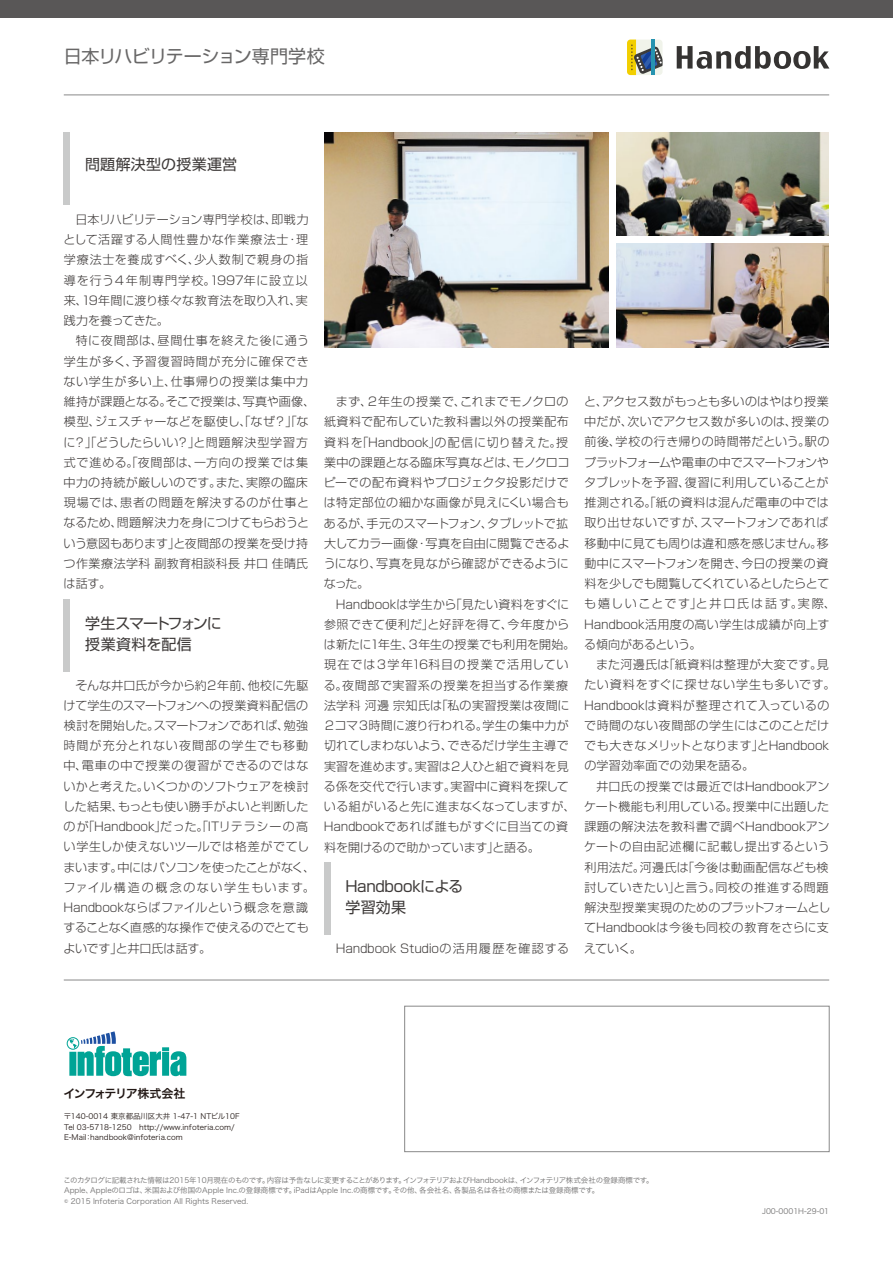
<style>
.page{position:relative;width:893px;height:1263px;background:#fff}
.page>*{position:absolute;margin:0;border:0;box-sizing:border-box;transform-origin:0 0}
.t1{font:18px "Shin Go Pr 6 N";letter-spacing:-.03em;color:#686767}
.t2{font:15px/21px "Shin Go Pr 6 N";letter-spacing:-.005em;color:#3e3a39}
.t3{font:15px "Shin Go Pr 6 N";letter-spacing:.015em;color:#3e3a39}
.t4{font:300 12px/20.2px "Shin Go Pr 6 N";letter-spacing:.02em;color:#3e3a39}
.t5{font:300 12px "Shin Go Pr 6 N";letter-spacing:-.005em;color:#3e3a39}
.t6{font:12px "Hira Kaku Pro W6";letter-spacing:-.115em;color:#221815}
.t7{font:7.5px/10.5px "Hira Kaku Pro W3";color:#727171}
.t8{font:7.5px/10.5px "Hira Kaku Pro W3";color:#221815}
</style>
<div class="page">
<div style="left:0;top:0;width:893px;height:17px;background:#595757"></div>
<div style="left:404px;top:1006px;width:426px;height:146px;border:1px solid #898989"></div>
<hr style="left:64px;top:980px;width:765px;height:1px;background:#898989">
<hr style="left:64px;top:95px;width:765px;height:1px;background:#898989">
<div style="left:64px;top:132px;width:6px;height:72px;background:#c9caca"></div>
<div style="left:324px;top:862px;width:6px;height:72px;background:#c9caca"></div>
<div style="left:64px;top:599px;width:6px;height:72px;background:#c9caca"></div>
<svg style="left:67px;top:1031px;width:119px;height:45px"></svg>
<img style="left:324px;top:132px;width:284px;height:215px">
<img style="left:616px;top:132px;width:212px;height:104px">
<img style="left:616px;top:244px;width:212px;height:103px">
<svg style="left:677px;top:46px;width:152px;height:23px"></svg>
<svg style="left:627px;top:40px;width:35px;height:35px"></svg>
<hr style="left:651px;top:40px;width:4px;height:35px;background:#2693b0">
<h1 class="t1" style="left:64px;top:42px;width:263px">日本リハビリテーション専門学校</h1>
<p class="t3" style="left:85px;top:152px;width:154px">問題解決型の授業運営</p>
<p class="t4" style="left:64px;top:208px;width:253px">　日本リハビリテーション専門学校は、即戦力として活躍する人間性豊かな作業療法士・理学療法士を養成すべく、少人数制で親身の指導を行う４年制専門学校。1997年に設立以来、19年間に渡り様々な教育法を取り入れ、実践力を養ってきた。<br>　特に夜間部は、昼間仕事を終えた後に通う学生が多く、予習復習時間が充分に確保できない学生が多い上、仕事帰りの授業は集中力維持が課題となる。そこで授業は、写真や画像、模型、ジェスチャーなどを駆使し、「なぜ？」「なに？」「どうしたらいい？」と問題解決型学習方式で進める。「夜間部は、一方向の授業では集中力の持続が厳しいのです。また、実際の臨床現場では、患者の問題を解決するのが仕事となるため、問題解決力を身につけてもらおうという意図もあります」と夜間部の授業を受け持つ作業療法学科 副教育相談科長 井口 佳晴氏は話す。</p>
<p class="t2" style="left:85px;top:612px;width:138px">学生スマートフォンに授業資料を配信</p>
<p class="t4" style="left:63px;top:674px;width:253px">　そんな井口氏が今から約２年前、他校に先駆けて学生のスマートフォンへの授業資料配信の検討を開始した。スマートフォンであれば、勉強時間が充分とれない夜間部の学生でも移動中、電車の中で授業の復習ができるのではないかと考えた。いくつかのソフトウェアを検討した結果、もっとも使い勝手がよいと判断したのが「Handbook」だった。「ITリテラシーの高い学生しか使えないツールでは格差がでてしまいます。中にはパソコンを使ったことがなく、ファイル構造の概念のない学生もいます。<br>Handbookならばファイルという概念を意識することなく直感的な操作で使えるのでとてもよいです」と井口氏は話す。</p>
<p class="t4" style="left:324px;top:390px;width:253px">　まず、２年生の授業で、これまでモノクロの紙資料で配布していた教科書以外の授業配布資料を「Handbook」の配信に切り替えた。授業中の課題となる臨床写真などは、モノクロコピーでの配布資料やプロジェクタ投影だけでは特定部位の細かな画像が見えにくい場合もあるが、手元のスマートフォン、タブレットで拡大してカラー画像・写真を自由に閲覧できるようになり、写真を見ながら確認ができるようになった。<br>　Handbookは学生から「見たい資料をすぐに参照できて便利だ」と好評を得て、今年度からは新たに１年生、３年生の授業でも利用を開始。現在では３学年16科目の授業で活用している。夜間部で実習系の授業を担当する作業療法学科 河邊 宗知氏は「私の実習授業は夜間に<br>２コマ３時間に渡り行われる。学生の集中力が切れてしまわないよう、できるだけ学生主導で実習を進めます。実習は２人ひと組で資料を見る係を交代で行います。実習中に資料を探している組がいると先に進まなくなってしますが、<br>Handbookであれば誰もがすぐに目当ての資料を開けるので助かっています」と語る。</p>
<p class="t2" style="left:345px;top:875px;width:119px">Handbookによる学習効果</p>
<p class="t5" style="left:324px;top:938px;width:247px">　Handbook Studioの活用履歴を確認する</p>
<p class="t4" style="left:584px;top:390px;width:253px">と、アクセス数がもっとも多いのはやはり授業中だが、次いでアクセス数が多いのは、授業の前後、学校の行き帰りの時間帯だという。駅のプラットフォームや電車の中でスマートフォンやタブレットを予習、復習に利用していることが推測される。「紙の資料は混んだ電車の中では取り出せないですが、スマートフォンであれば移動中に見ても周りは違和感を感じません。移動中にスマートフォンを開き、今日の授業の資料を少しでも閲覧してくれているとしたらとても嬉しいことです」と井口氏は話す。実際、<br>Handbook活用度の高い学生は成績が向上する傾向があるという。<br>　また河邊氏は「紙資料は整理が大変です。見たい資料をすぐに探せない学生も多いです。<br>Handbookは資料が整理されて入っているので時間のない夜間部の学生にはこのことだけでも大きなメリットとなります」とHandbookの学習効率面での効果を語る。<br>　井口氏の授業では最近ではHandbookアンケート機能も利用している。授業中に出題した課題の解決法を教科書で調べHandbookアンケートの自由記述欄に記載し提出するという利用法だ。河邊氏は「今後は動画配信なども検討していきたい」と言う。同校の推進する問題解決型授業実現のためのプラットフォームとしてHandbookは今後も同校の教育をさらに支えていく。</p>
<p class="t6" style="left:64px;top:1083px;width:123px">インフォテリア株式会社</p>
<p class="t8" style="left:64px;top:1111px;width:177px">〒140-0014 東京都品川区大井 1-47-1 NTビル10F<br>Tel 03-5718-1250　http://www.infoteria.com/<br>E-Mail：handbook@infoteria.com</p>
<p class="t7" style="left:64px;top:1174px;width:591px">このカタログに記載された情報は2015年10月現在のものです。内容は予告なしに変更することがあります。インフォテリアおよびHandbookは、インフォテリア株式会社の登録商標です。<br>Apple、Appleのロゴは、米国および他国のApple Inc.の登録商標です。iPadはApple Inc.の商標です。その他、各会社名、各製品名は各社の商標または登録商標です。<br>© 2015 Infoteria Corporation All Rights Reserved.</p>
<p class="t7" style="left:762px;top:1205px;width:68px">J00-0001H-29-01</p>
</div>
